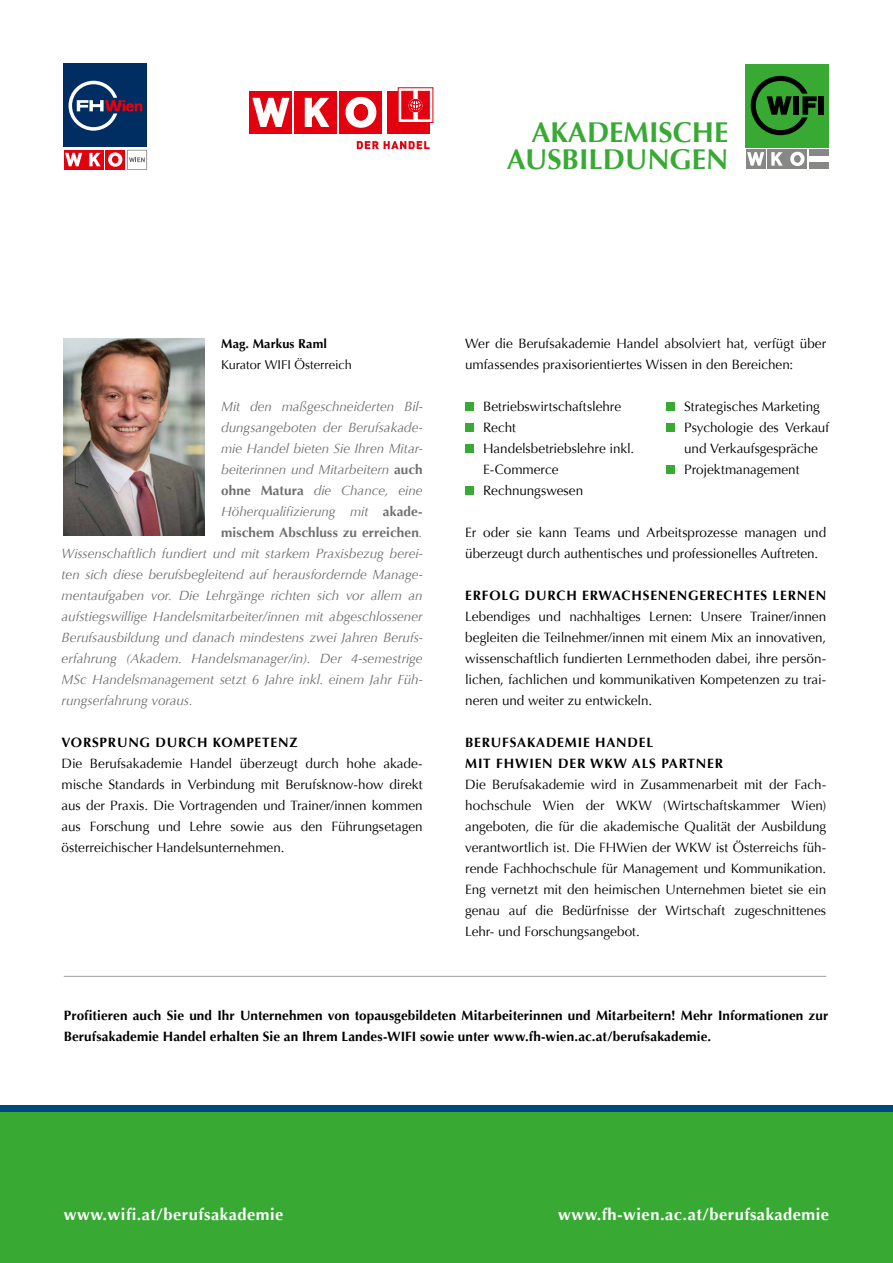
<style>
.page{position:relative;width:893px;height:1263px;background:#fff}
.page>*{position:absolute;margin:0;border:0;box-sizing:border-box;transform-origin:0 0}
.t1{font:700 28.65px/27px "Optima";color:#38aa34;text-align:right}
.t2{font:700 16.5px "Optima";letter-spacing:.03em;color:#fff}
.t3{font:13.5px/21px "Optima";color:#000}
.t4{font:italic 13.5px "Optima";letter-spacing:-.005em;color:#6f6f6e}
.t5{font:700 13.5px/21px "Optima";letter-spacing:.01em;color:#000}
.t6{font:700 13.5px/21px "Optima";letter-spacing:.06em;color:#000}
.t7{font:700 13.5px "Optima";letter-spacing:.01em;color:#6f6f6e}
.t8{font:12.75px "Optima";color:#000}
.t9{font:700 12.75px "Optima";letter-spacing:.015em;color:#000}
.s1{font-weight:700;font-style:normal}
.s2{font-weight:400;font-style:italic}
</style>
<div class="page">
<div style="left:0;top:1108px;width:893px;height:155px;background:#38aa34"></div>
<div style="left:0;top:1105px;width:893px;height:6px;background:#00487e"></div>
<div style="left:465px;top:402px;width:9px;height:9px;background:#38aa34"></div>
<div style="left:465px;top:423px;width:9px;height:9px;background:#38aa34"></div>
<div style="left:465px;top:444px;width:9px;height:9px;background:#38aa34"></div>
<div style="left:465px;top:486px;width:9px;height:9px;background:#38aa34"></div>
<hr style="left:64px;top:976px;width:762px;height:1px;background:#9c9d9d">
<svg style="left:357px;top:141px;width:73px;height:8px"></svg>
<div style="left:339px;top:91px;width:43px;height:43px;background:#e3000f"></div>
<div style="left:294px;top:91px;width:43px;height:43px;background:#e3000f"></div>
<svg style="left:305px;top:98px;width:24px;height:29px"></svg>
<div style="left:249px;top:91px;width:43px;height:43px;background:#e3000f"></div>
<svg style="left:252px;top:98px;width:37px;height:29px"></svg>
<svg style="left:345px;top:97px;width:31px;height:31px"></svg>
<div style="left:354px;top:104px;width:14px;height:16px;background:#e3000f;border-radius:50%"></div>
<div style="left:354px;top:104px;width:14px;height:17px;border:1px solid #e3000f;border-radius:50%"></div>
<div style="left:387px;top:91px;width:42px;height:43px;background:#e3000f"></div>
<svg style="left:400px;top:90px;width:30px;height:31px"></svg>
<div style="left:402px;top:91px;width:11px;height:28px;background:#e3000f;border:1px solid #e3000f"></div>
<div style="left:418px;top:91px;width:11px;height:28px;background:#e3000f;border:1px solid #e3000f"></div>
<svg style="left:409px;top:99px;width:13px;height:13px"></svg>
<div style="left:64px;top:64px;width:83px;height:83px;background:#002e63"></div>
<svg style="left:69px;top:81px;width:73px;height:50px"></svg>
<div style="left:105px;top:150px;width:20px;height:20px;background:#e3000f"></div>
<div style="left:85px;top:150px;width:19px;height:20px;background:#e3000f"></div>
<svg style="left:89px;top:153px;width:12px;height:13px"></svg>
<svg style="left:64px;top:150px;width:20px;height:20px"></svg>
<svg style="left:65px;top:153px;width:17px;height:13px"></svg>
<svg style="left:108px;top:152px;width:14px;height:15px"></svg>
<div style="left:112px;top:156px;width:7px;height:7px;background:#e3000f;border-radius:50%"></div>
<svg style="left:127px;top:150px;width:20px;height:20px"></svg>
<div style="left:666px;top:402px;width:9px;height:9px;background:#38aa34"></div>
<div style="left:666px;top:423px;width:9px;height:9px;background:#38aa34"></div>
<div style="left:666px;top:465px;width:9px;height:9px;background:#38aa34"></div>
<div style="left:746px;top:64px;width:83px;height:83px;background:#38aa34"></div>
<div style="left:787px;top:149px;width:20px;height:20px;background:#878786"></div>
<div style="left:767px;top:149px;width:19px;height:20px;background:#878786"></div>
<svg style="left:771px;top:152px;width:12px;height:14px"></svg>
<div style="left:746px;top:149px;width:20px;height:20px;background:#878786"></div>
<svg style="left:747px;top:152px;width:17px;height:14px"></svg>
<div style="left:809px;top:149px;width:20px;height:7px;background:#878786"></div>
<div style="left:809px;top:162px;width:20px;height:7px;background:#878786"></div>
<div style="left:818px;top:96px;width:6px;height:19px;background:#000"></div>
<svg style="left:751px;top:76px;width:66px;height:59px"></svg>
<svg style="left:790px;top:152px;width:15px;height:14px"></svg>
<div style="left:794px;top:155px;width:6px;height:8px;background:#878786;border-radius:50%"></div>
<img style="left:64px;top:339px;width:140px;height:197px">
<h1 class="t1" style="left:507px;top:119px;width:223px">AKADEMISCHE<br>AUSBILDUNGEN</h1>
<p class="t9" style="left:221px;top:336px;width:107px">Mag. Markus Raml</p>
<p class="t8" style="left:221px;top:357px;width:132px">Kurator WIFI Österreich</p>
<p class="t4" style="left:221px;top:399px;width:203px">Mit den maßgeschneiderten Bil-</p>
<p class="t4" style="left:221px;top:420px;width:203px">dungsangeboten der Berufsakade-</p>
<p class="t4" style="left:221px;top:441px;width:203px">mie Handel bieten Sie Ihren Mitar-</p>
<p class="t4" style="left:221px;top:462px;width:203px">beiterinnen und Mitarbeitern <span class="s1">auch</span></p>
<p class="t4" style="left:221px;top:483px;width:203px"><span class="s1">ohne Matura</span> die Chance, eine</p>
<p class="t4" style="left:221px;top:504px;width:203px">Höherqualifizierung mit <span class="s1">akade-</span></p>
<p class="t7" style="left:221px;top:525px;width:203px">mischem Abschluss zu erreichen<span class="s2">.</span></p>
<p class="t4" style="left:62px;top:546px;width:362px">Wissenschaftlich fundiert und mit starkem Praxisbezug berei-</p>
<p class="t4" style="left:62px;top:567px;width:362px">ten sich diese berufsbegleitend auf herausfordernde Manage-</p>
<p class="t4" style="left:62px;top:588px;width:362px">mentaufgaben vor. Die Lehrgänge richten sich vor allem an</p>
<p class="t4" style="left:62px;top:609px;width:362px">aufstiegswillige Handelsmitarbeiter/innen mit abgeschlossener</p>
<p class="t4" style="left:62px;top:630px;width:362px">Berufsausbildung und danach mindestens zwei Jahren Berufs-</p>
<p class="t4" style="left:62px;top:651px;width:362px">erfahrung (Akadem. Handelsmanager/in). Der 4-semestrige</p>
<p class="t4" style="left:62px;top:672px;width:362px">MSc Handelsmanagement setzt 6 Jahre inkl. einem Jahr Füh-</p>
<p class="t4" style="left:62px;top:693px;width:133px">rungserfahrung voraus.</p>
<p class="t6" style="left:62px;top:732px;width:237px">VORSPRUNG DURCH KOMPETENZ</p>
<p class="t3" style="left:62px;top:753px;width:363px;text-align:justify">Die Berufsakademie Handel überzeugt durch hohe akade&shy;mische Standards in Verbindung mit Berufsknow-how direkt aus der Praxis. Die Vortragenden und Trainer/innen kommen aus Forschung und Lehre sowie aus den Führungsetagen österreichischer Handelsunternehmen.</p>
<p class="t3" style="left:465px;top:333px;width:363px">Wer die Berufsakademie Handel absolviert hat, verfügt über umfassendes praxisorientiertes Wissen in den Bereichen:</p>
<p class="t3" style="left:483px;top:396px;width:153px">Betriebswirtschaftslehre<br>Recht<br>Handelsbetriebslehre inkl.<br>E-Commerce<br>Rechnungswesen</p>
<p class="t3" style="left:465px;top:522px;width:362px">Er oder sie kann Teams und Arbeitsprozesse managen und überzeugt durch authentisches und professionelles Auftreten.</p>
<p class="t6" style="left:465px;top:585px;width:362px">ERFOLG DURCH ERWACHSENENGERECHTES LERNEN</p>
<p class="t3" style="left:465px;top:606px;width:363px;text-align:justify">Lebendiges und nachhaltiges Lernen: Unsere Trainer/innen begleiten die Teilnehmer/innen mit einem Mix an innovativen, wissenschaftlich fundierten Lernmethoden dabei, ihre persön&shy;lichen, fachlichen und kommunikativen Kompetenzen zu trai&shy;neren und weiter zu entwickeln.</p>
<p class="t6" style="left:465px;top:732px;width:259px">BERUFSAKADEMIE HANDEL<br>MIT FHWIEN DER WKW ALS PARTNER</p>
<p class="t3" style="left:465px;top:774px;width:363px;text-align:justify">Die Berufsakademie wird in Zusammenarbeit mit der Fach&shy;hochschule Wien der WKW (Wirtschaftskammer Wien) angeboten, die für die akademische Qualität der Ausbildung verantwortlich ist. Die FHWien der WKW ist Österreichs füh&shy;rende Fachhochschule für Management und Kommunikation.<br>Eng vernetzt mit den heimischen Unternehmen bietet sie ein genau auf die Bedürfnisse der Wirtschaft zugeschnittenes Lehr- und Forschungsangebot.</p>
<p class="t3" style="left:684px;top:396px;width:146px">Strategisches Marketing<br>Psychologie des Verkauf und Verkaufsgespräche<br>Projektmanagement</p>
<p class="t5" style="left:64px;top:1005px;width:766px">Profitieren auch Sie und Ihr Unternehmen von topausgebildeten Mitarbeiterinnen und Mitarbeitern! Mehr Informationen zur<br>Berufsakademie Handel erhalten Sie an Ihrem Landes-WIFI sowie unter www.fh-wien.ac.at/berufsakademie.</p>
<p class="t2" style="left:64px;top:1205px;width:221px">www.wifi.at/berufsakademie</p>
<p class="t2" style="left:558px;top:1205px;width:273px">www.fh-wien.ac.at/berufsakademie</p>
</div>
